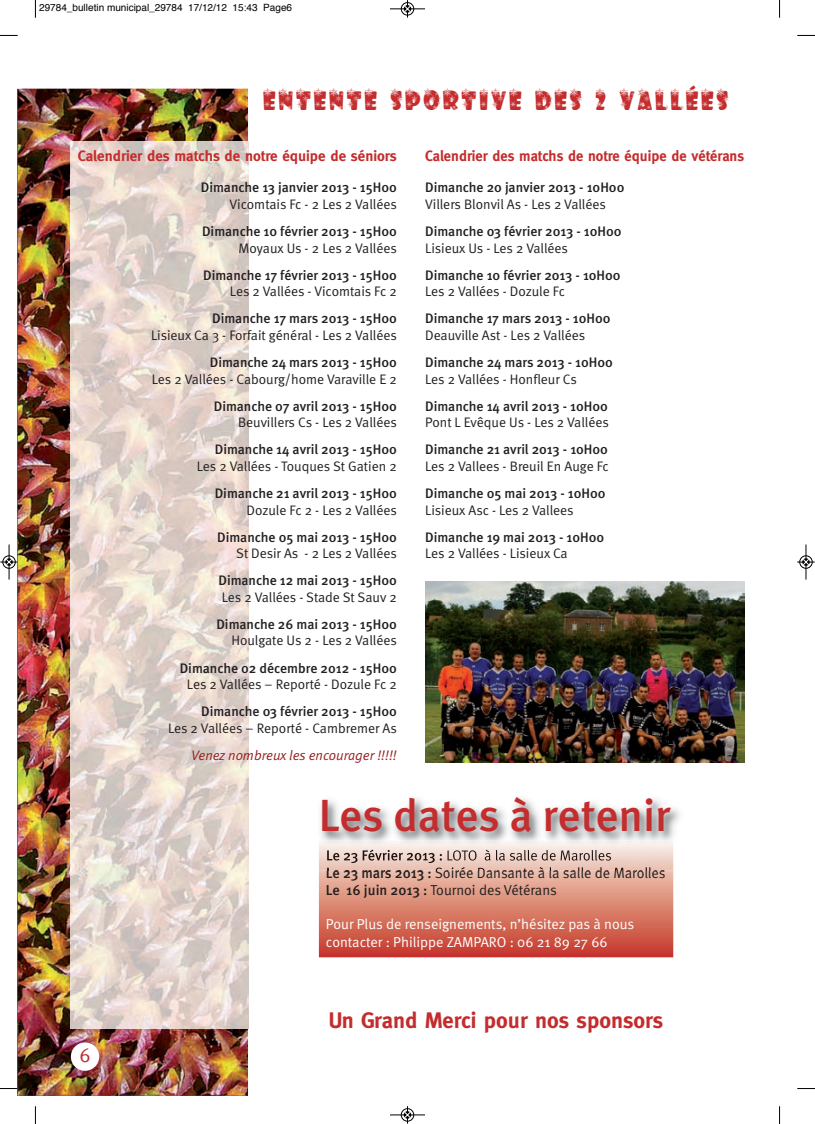
<style>
.page{position:relative;width:815px;height:1124px;background:#fff}
.page>*{position:absolute;margin:0;border:0;box-sizing:border-box;transform-origin:0 0}
.t1{font:500 45px "Meta";letter-spacing:-.005em;color:#c42c2d}
.t2{font:30px "winterflakes";letter-spacing:.1em;color:#c42c2d;scale:.95 1}
.t3{font:700 22.5px "Meta";color:#c42c2d}
.t4{font:20px "Meta Normal";color:#c42c2d}
.t5{font:700 15px "Meta";color:#c42c2d}
.t6{font:14.38px/17.2px "Meta Normal";color:#fff}
.t7{font:14.38px/17.2px "Meta Normal";color:#231f20}
.t8{font:500 13.75px "Meta";color:#231f20}
.t9{font:13.75px "Meta Normal";letter-spacing:-.005em;color:#231f20}
.t10{font:italic 13.75px "Meta Normal";color:#971f21}
.t11{font:10px "Helvetica";color:#000}
.s1{font-family:"Meta";font-weight:500}
</style>
<div class="page">
<img style="left:18px;top:89px;width:230px;height:1006px">
<img style="left:70px;top:141px;width:179px;height:887px">
<div style="left:71px;top:1042px;width:28px;height:28px;background:#fff;border-radius:50%"></div>
<img style="left:425px;top:581px;width:319px;height:181px">
<img style="left:320px;top:798px;width:360px;height:72px">
<img style="left:319px;top:840px;width:354px;height:9px">
<svg style="left:319px;top:849px;width:354px;height:108px;background:#d78776"></svg>
<svg style="left:35px;top:0;width:1px;height:18px"></svg>
<svg style="left:0;top:35px;width:18px;height:1px"></svg>
<svg style="left:779px;top:0;width:1px;height:18px"></svg>
<svg style="left:797px;top:35px;width:18px;height:1px"></svg>
<svg style="left:35px;top:1106px;width:1px;height:17px"></svg>
<svg style="left:0;top:1087px;width:18px;height:2px"></svg>
<svg style="left:779px;top:1106px;width:1px;height:17px"></svg>
<svg style="left:797px;top:1088px;width:18px;height:1px"></svg>
<div style="left:401px;top:2px;width:13px;height:14px;border:1px solid #fff;border-radius:50%"></div>
<hr style="left:390px;top:9px;width:35px;height:1px;background:#000">
<div style="left:401px;top:2px;width:13px;height:13px;border:1px solid #000;border-radius:50%"></div>
<svg style="left:404px;top:0;width:7px;height:18px"></svg>
<hr style="left:390px;top:1114px;width:35px;height:1px;background:#000">
<div style="left:401px;top:1108px;width:13px;height:13px;border:1px solid #000;border-radius:50%"></div>
<svg style="left:404px;top:1106px;width:7px;height:17px"></svg>
<div style="left:2px;top:555px;width:14px;height:13px;border:1px solid #fff;border-radius:50%"></div>
<hr style="left:9px;top:544px;width:1px;height:35px;background:#000">
<div style="left:3px;top:555px;width:12px;height:13px;border:1px solid #000;border-radius:50%"></div>
<svg style="left:0;top:558px;width:18px;height:7px"></svg>
<div style="left:799px;top:555px;width:14px;height:13px;border:1px solid #fff;border-radius:50%"></div>
<hr style="left:806px;top:544px;width:1px;height:35px;background:#000">
<div style="left:800px;top:555px;width:12px;height:13px;border:1px solid #000;border-radius:50%"></div>
<svg style="left:797px;top:558px;width:18px;height:7px"></svg>
<p class="t11" style="left:39px;top:4px;width:254px">29784_bulletin municipal_29784 17/12/12 15:43 Page6</p>
<h2 class="t2" style="left:263px;top:83px;width:491px">ENTENTE SPORTIVE DES 2 VALLÉES</h2>
<p class="t5" style="left:78px;top:147px;width:320px">Calendrier des matchs de notre équipe de séniors</p>
<p class="t8" style="left:201px;top:180px;width:198px">Dimanche 13 janvier 2013 - 15H00</p>
<p class="t9" style="left:230px;top:199px;width:169px">Vicomtais Fc - 2 Les 2 Vallées</p>
<p class="t8" style="left:202px;top:223px;width:196px">Dimanche 10 février 2013 - 15H00</p>
<p class="t9" style="left:239px;top:243px;width:160px">Moyaux Us - 2 Les 2 Vallées</p>
<p class="t8" style="left:203px;top:267px;width:195px">Dimanche 17 février 2013 - 15H00</p>
<p class="t9" style="left:230px;top:287px;width:168px">Les 2 Vallées - Vicomtais Fc 2</p>
<p class="t8" style="left:212px;top:310px;width:186px">Dimanche 17 mars 2013 - 15H00</p>
<p class="t9" style="left:151px;top:330px;width:247px">Lisieux Ca 3 - Forfait général - Les 2 Vallées</p>
<p class="t8" style="left:210px;top:354px;width:189px">Dimanche 24 mars 2013 - 15H00</p>
<p class="t9" style="left:152px;top:374px;width:246px">Les 2 Vallées - Cabourg/home Varaville E 2</p>
<p class="t8" style="left:214px;top:398px;width:185px">Dimanche 07 avril 2013 - 15H00</p>
<p class="t9" style="left:238px;top:417px;width:160px">Beuvillers Cs - Les 2 Vallées</p>
<p class="t8" style="left:215px;top:441px;width:184px">Dimanche 14 avril 2013 - 15H00</p>
<p class="t9" style="left:197px;top:461px;width:201px">Les 2 Vallées - Touques St Gatien 2</p>
<p class="t8" style="left:215px;top:485px;width:184px">Dimanche 21 avril 2013 - 15H00</p>
<p class="t9" style="left:247px;top:505px;width:152px">Dozule Fc 2 - Les 2 Vallées</p>
<p class="t8" style="left:217px;top:529px;width:181px">Dimanche 05 mai 2013 - 15H00</p>
<p class="t9" style="left:236px;top:548px;width:162px">St Desir As - 2 Les 2 Vallées</p>
<p class="t8" style="left:218px;top:572px;width:180px">Dimanche 12 mai 2013 - 15H00</p>
<p class="t9" style="left:222px;top:592px;width:177px">Les 2 Vallées - Stade St Sauv 2</p>
<p class="t8" style="left:216px;top:616px;width:182px">Dimanche 26 mai 2013 - 15H00</p>
<p class="t9" style="left:231px;top:636px;width:167px">Houlgate Us 2 - Les 2 Vallées</p>
<p class="t8" style="left:180px;top:659px;width:219px">Dimanche 02 décembre 2012 - 15H00</p>
<p class="t9" style="left:187px;top:679px;width:211px">Les 2 Vallées – Reporté - Dozule Fc 2</p>
<p class="t8" style="left:201px;top:703px;width:197px">Dimanche 03 février 2013 - 15H00</p>
<p class="t9" style="left:168px;top:723px;width:230px">Les 2 Vallées – Reporté - Cambremer As</p>
<p class="t10" style="left:191px;top:750px;width:207px">Venez nombreux les encourager !!!!!</p>
<p class="t5" style="left:425px;top:147px;width:320px">Calendrier des matchs de notre équipe de vétérans</p>
<p class="t8" style="left:425px;top:180px;width:201px">Dimanche 20 janvier 2013 - 10H00</p>
<p class="t9" style="left:425px;top:199px;width:182px">Villers Blonvil As - Les 2 Vallées</p>
<p class="t8" style="left:425px;top:223px;width:198px">Dimanche 03 février 2013 - 10H00</p>
<p class="t9" style="left:425px;top:243px;width:144px">Lisieux Us - Les 2 Vallées</p>
<p class="t8" style="left:425px;top:267px;width:197px">Dimanche 10 février 2013 - 10H00</p>
<p class="t9" style="left:425px;top:287px;width:141px">Les 2 Vallées - Dozule Fc</p>
<p class="t8" style="left:425px;top:310px;width:187px">Dimanche 17 mars 2013 - 10H00</p>
<p class="t9" style="left:425px;top:330px;width:161px">Deauville Ast - Les 2 Vallées</p>
<p class="t8" style="left:425px;top:354px;width:189px">Dimanche 24 mars 2013 - 10H00</p>
<p class="t9" style="left:425px;top:374px;width:153px">Les 2 Vallées - Honfleur Cs</p>
<p class="t8" style="left:425px;top:398px;width:184px">Dimanche 14 avril 2013 - 10H00</p>
<p class="t9" style="left:425px;top:417px;width:185px">Pont L Evêque Us - Les 2 Vallées</p>
<p class="t8" style="left:425px;top:441px;width:184px">Dimanche 21 avril 2013 - 10H00</p>
<p class="t9" style="left:425px;top:461px;width:185px">Les 2 Vallees - Breuil En Auge Fc</p>
<p class="t8" style="left:425px;top:485px;width:182px">Dimanche 05 mai 2013 - 10H00</p>
<p class="t9" style="left:425px;top:505px;width:150px">Lisieux Asc - Les 2 Vallees</p>
<p class="t8" style="left:425px;top:529px;width:181px">Dimanche 19 mai 2013 - 10H00</p>
<p class="t9" style="left:425px;top:548px;width:144px">Les 2 Vallées - Lisieux Ca</p>
<h1 class="t1" style="left:319px;top:789px;width:353px">Les dates à retenir</h1>
<p class="t7" style="left:326px;top:865px;width:341px"><span class="s1">Le 23 mars 2013 :</span> Soirée Dansante à la salle de Marolles<br><span class="s1">Le 16 juin 2013 :</span> Tournoi des Vétérans</p>
<p class="t6" style="left:326px;top:917px;width:310px">Pour Plus de renseignements, n’hésitez pas à nous contacter : Philippe ZAMPARO : 06 21 89 27 66</p>
<h3 class="t4" style="left:79px;top:1048px;width:13px">6</h3>
<h3 class="t3" style="left:329px;top:1007px;width:336px">Un Grand Merci pour nos sponsors</h3>
</div>
